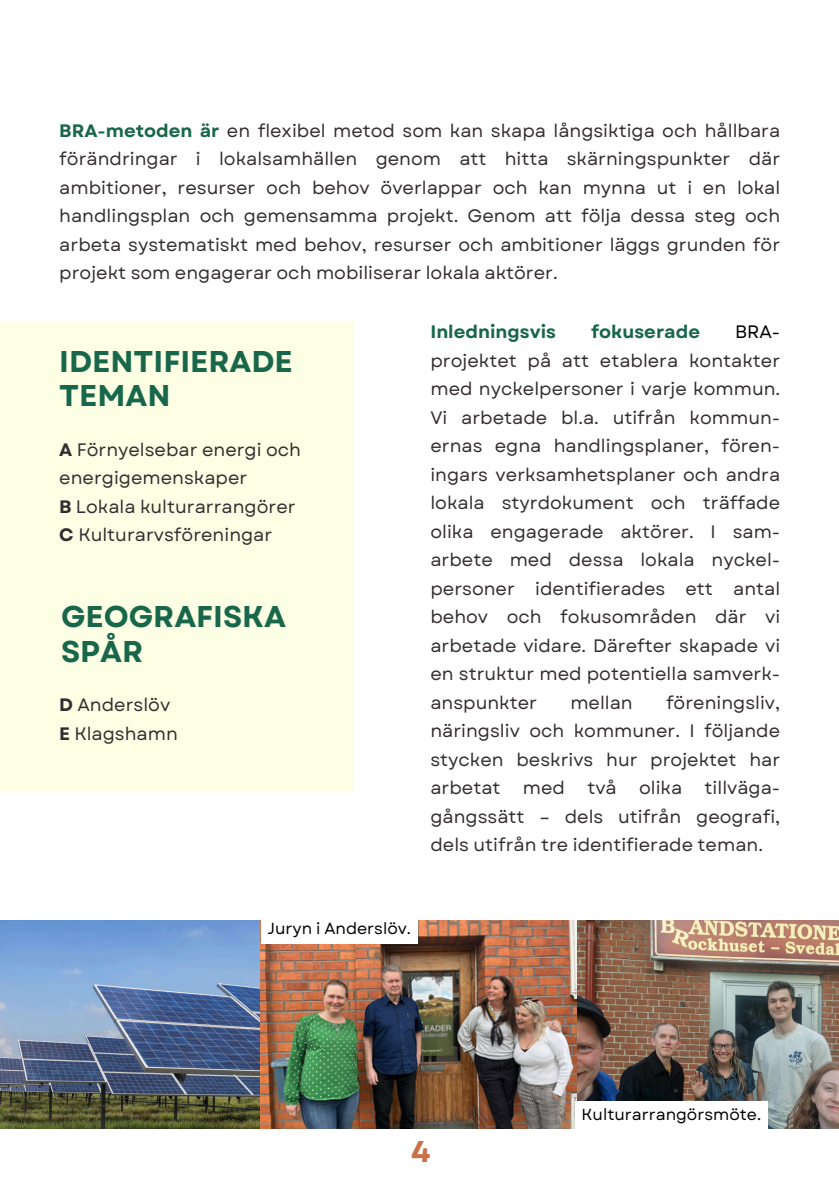
<style>
.page{position:relative;width:839px;height:1191px;background:#fff}
.page>*{position:absolute;margin:0;border:0;box-sizing:border-box;transform-origin:0 0}
.t1{font:700 30px/34.4px "Garet";color:#19674b}
.t2{font:700 30px "Garet";color:#ca7147}
.t3{font:18px/28.4px "Garet";color:#332c30;text-align:justify}
.t4{font:700 18px "Garet";color:#19674b}
.t5{font:16px "Garet";color:#000}
.s1{font-weight:700;color:#19674b}
.s2{font-weight:700}
.s3{color:#000}
</style>
<div class="page">
<div style="left:0;top:322px;width:353px;height:470px;background:#fcffe4"></div>
<img style="left:0;top:920px;width:838px;height:209px">
<div style="left:261px;top:915px;width:156px;height:29px;background:#fff"></div>
<div style="left:575px;top:1101px;width:192px;height:29px;background:#fff"></div>
<h3 class="t3" style="left:59px;top:117px;width:722px"><span class="s1">BRA-metoden är</span> en flexibel metod som kan skapa långsiktiga och hållbara förändringar i lokalsamhällen genom att hitta skärningspunkter där ambitioner, resurser och behov överlappar och kan mynna ut i en lokal handlingsplan och gemensamma projekt. Genom att följa dessa steg och arbeta systematiskt med behov, resurser och ambitioner läggs grunden för projekt som engagerar och mobiliserar lokala aktörer.</h3>
<h3 class="t1" style="left:59px;top:344px;width:235px">IDENTIFIERADE<br>TEMAN</h3>
<h1 class="t3" style="left:59px;top:435px;width:243px;text-align:left"><span class="s2">A</span> Förnyelsebar energi och energigemenskaper<br><span class="s2">B</span> Lokala kulturarrangörer<br><span class="s2">C</span> Kulturarvsföreningar</h1>
<h3 class="t1" style="left:61px;top:600px;width:226px">GEOGRAFISKA<br>SPÅR</h3>
<h3 class="t3" style="left:59px;top:691px;width:120px"><span class="s2">D</span> Anderslöv<br><span class="s2">E</span> Klagshamn</h3>
<h1 class="t4" style="left:430px;top:319px;width:127px">Inledningsvis</h1>
<h1 class="t4" style="left:591px;top:319px;width:110px">fokuserade</h1>
<h1 class="t3" style="left:430px;top:318px;width:351px;text-indent:305px"><span class="s3">BRA&shy;</span>projektet på att etablera kontakter med nyckelpersoner i varje kommun.<br>Vi arbetade bl.a. utifrån kommun&shy;ernas egna handlingsplaner, fören&shy;ingars verksamhetsplaner och andra lokala styrdokument och träffade olika engagerade aktörer. I sam&shy;arbete med dessa lokala nyckel&shy;personer identifierades ett antal behov och fokusområden där vi arbetade vidare. Därefter skapade vi en struktur med potentiella samverk&shy;anspunkter</h1>
<h1 class="t3" style="left:430px;top:688px;width:351px;text-indent:235px">föreningsliv, näringsliv och kommuner. I följande stycken beskrivs hur projektet har arbetat med två olika tillväga&shy;gångssätt – dels utifrån geografi, dels utifrån tre identifierade teman.</h1>
<h1 class="t3" style="left:570px;top:688px;width:64px">mellan</h1>
<p class="t5" style="left:267px;top:917px;width:145px">Juryn i Anderslöv.</p>
<p class="t5" style="left:581px;top:1103px;width:181px">Kulturarrangörsmöte.</p>
<h1 class="t2" style="left:411px;top:1130px;width:21px">4</h1>
</div>
